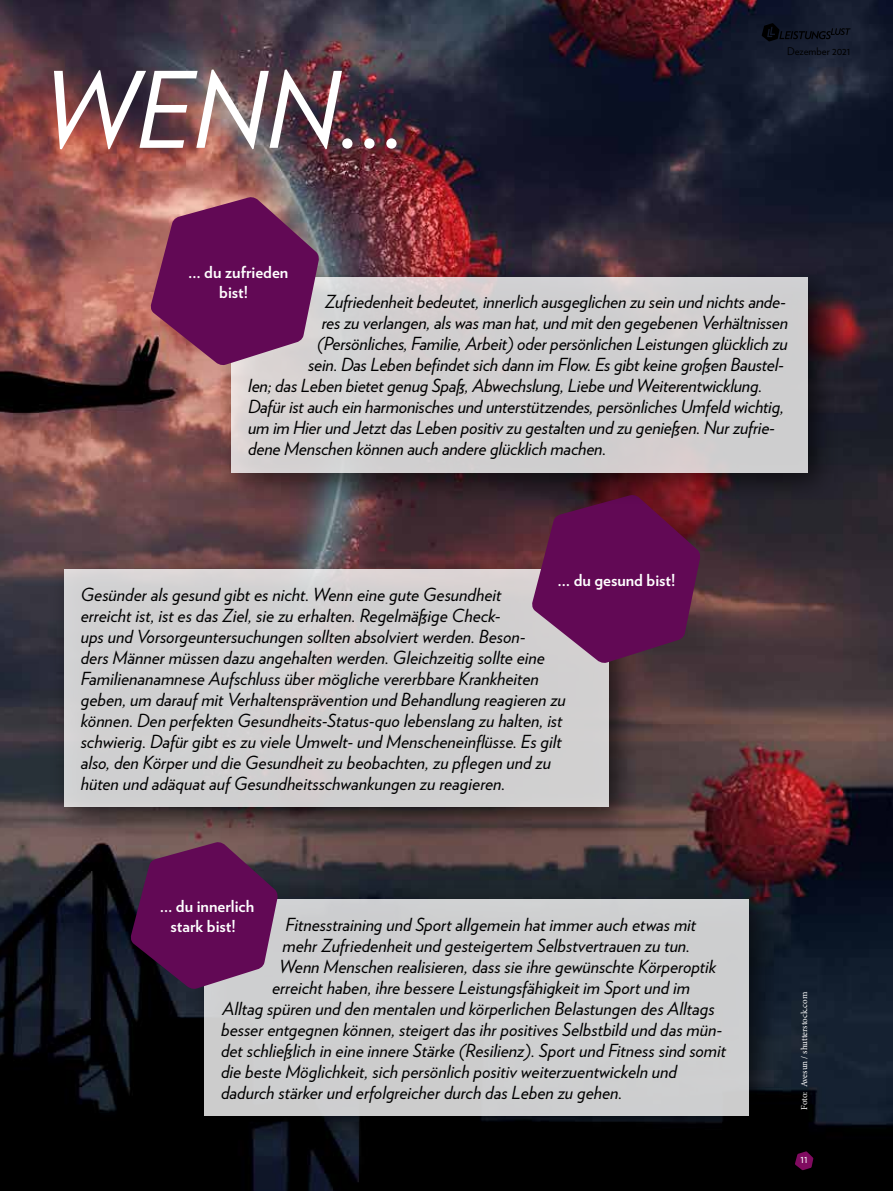
<style>
.page{position:relative;width:893px;height:1191px;background:#fff}
.page>*{position:absolute;margin:0;border:0;box-sizing:border-box;transform-origin:0 0}
.t1{font:italic 105px "Verlag";color:#fff}
.t2{font:italic 18px/21px "Verlag";color:#000}
.t3{font:700 16.5px/19.5px "Verlag";color:#fff;text-align:center}
.t4{font:10.5px "Verlag";color:#000}
.t5{font:10.5px "Verlag";color:#fff}
.t6{font:9px "Minion Pro";letter-spacing:-.005em;color:#fff}
</style>
<div class="page">
<img style="left:0;top:0;width:893px;height:1191px">
<div style="left:49px;top:554px;width:592px;height:285px;background:#000;opacity:.75"></div>
<div style="left:64px;top:569px;width:545px;height:238px;background:#d0cfd0"></div>
<svg style="left:531px;top:504px;width:170px;height:160px;background:#681f58"></svg>
<div style="left:216px;top:262px;width:623px;height:242px;background:#000;opacity:.75"></div>
<svg style="left:231px;top:277px;width:576px;height:195px;background:#d1cfd0"></svg>
<svg style="left:150px;top:196px;width:170px;height:170px;background:#7b3266"></svg>
<div style="left:189px;top:884px;width:591px;height:263px;background:#000;opacity:.75"></div>
<div style="left:204px;top:899px;width:544px;height:216px;background:#cdcecf"></div>
<svg style="left:130px;top:841px;width:149px;height:149px;background:#622258"></svg>
<svg style="left:795px;top:1151px;width:18px;height:19px"></svg>
<svg style="left:762px;top:23px;width:89px;height:18px;background:#0f1522"></svg>
<h1 class="t1" style="left:43px;top:29px;width:365px">WENN...</h1>
<p class="t4" style="left:787px;top:44px;width:65px">Dezember 2021</p>
<p class="t3" style="left:188px;top:261px;width:102px">… du zufrieden bist!</p>
<p class="t2" style="left:325px;top:290px;width:463px">Zufriedenheit bedeutet, innerlich ausgeglichen zu sein und nichts ande-</p>
<p class="t2" style="left:322px;top:311px;width:468px">res zu verlangen, als was man hat, und mit den gegebenen Verhältnissen</p>
<p class="t2" style="left:317px;top:332px;width:472px">(Persönliches, Familie, Arbeit) oder persönlichen Leistungen glücklich zu</p>
<p class="t2" style="left:308px;top:353px;width:477px">sein. Das Leben befindet sich dann im Flow. Es gibt keine großen Baustel-</p>
<p class="t2" style="left:248px;top:374px;width:516px">len; das Leben bietet genug Spaß, Abwechslung, Liebe und Weiterentwicklung.</p>
<p class="t2" style="left:248px;top:395px;width:537px">Dafür ist auch ein harmonisches und unterstützendes, persönliches Umfeld wichtig,</p>
<p class="t2" style="left:248px;top:416px;width:528px">um im Hier und Jetzt das Leben positiv zu gestalten und zu genießen. Nur zufrie-</p>
<p class="t2" style="left:248px;top:437px;width:360px">dene Menschen können auch andere glücklich machen.</p>
<p class="t3" style="left:557px;top:569px;width:120px">… du gesund bist!</p>
<p class="t2" style="left:81px;top:583px;width:487px">Gesünder als gesund gibt es nicht. Wenn eine gute Gesundheit<br>erreicht ist, ist es das Ziel, sie zu erhalten. Regelmäßige Check-<br>ups und Vorsorgeuntersuchungen sollten absolviert werden. Beson-<br>ders Männer müssen dazu angehalten werden. Gleichzeitig sollte eine Familienanamnese Aufschluss über mögliche vererbbare Krankheiten geben, um darauf mit Verhaltensprävention und Behandlung reagieren zu können. Den perfekten Gesundheits-Status-quo lebenslang zu halten, ist schwierig. Dafür gibt es zu viele Umwelt- und Menscheneinflüsse. Es gilt also, den Körper und die Gesundheit zu beobachten, zu pflegen und zu hüten und adäquat auf Gesundheitsschwankungen zu reagieren.</p>
<p class="t3" style="left:160px;top:896px;width:96px">… du innerlich stark bist!</p>
<p class="t2" style="left:286px;top:912px;width:412px">Fitnesstraining und Sport allgemein hat immer auch etwas mit</p>
<p class="t2" style="left:283px;top:933px;width:409px">mehr Zufriedenheit und gesteigertem Selbstvertrauen zu tun.</p>
<p class="t2" style="left:280px;top:954px;width:438px">Wenn Menschen realisieren, dass sie ihre gewünschte Körperoptik</p>
<p class="t2" style="left:272px;top:975px;width:419px">erreicht haben, ihre bessere Leistungsfähigkeit im Sport und im</p>
<p class="t2" style="left:223px;top:996px;width:493px">Alltag spüren und den mentalen und körperlichen Belastungen des Alltags</p>
<p class="t2" style="left:221px;top:1017px;width:503px">besser entgegnen können, steigert das ihr positives Selbstbild und das mün-</p>
<p class="t2" style="left:221px;top:1038px;width:506px">det schließlich in eine innere Stärke (Resilienz). Sport und Fitness sind somit</p>
<p class="t2" style="left:221px;top:1059px;width:457px">die beste Möglichkeit, sich persönlich positiv weiterzuentwickeln und</p>
<p class="t2" style="left:221px;top:1080px;width:403px">dadurch stärker und erfolgreicher durch das Leben zu gehen.</p>
<p class="t6" style="left:798px;top:1110px;width:119px;rotate:-90deg">Foto: Avesun / shutterstock.com</p>
<p class="t5" style="left:800px;top:1151px;width:9px">11</p>
</div>
